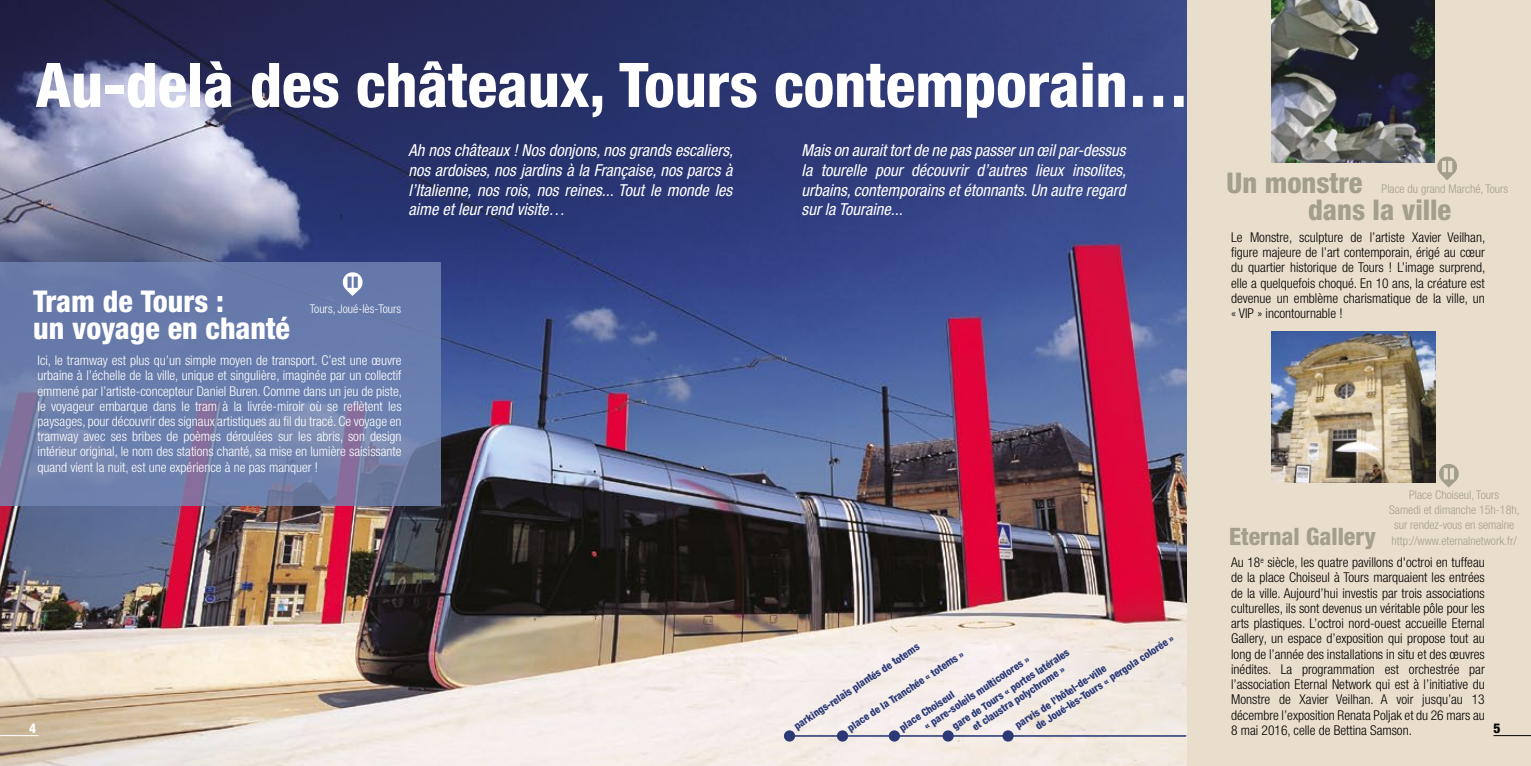
<style>
.page{position:relative;width:1531px;height:766px;background:#fff}
.page>*{position:absolute;margin:0;border:0;box-sizing:border-box;transform-origin:0 0}
.t1{font:800 condensed 61.5px "Helvetica Neue LT Pro";color:#fff}
.t2{font:800 condensed 30px/27px "Helvetica Neue LT Pro";color:#fff}
.t3{font:800 condensed 28.5px/27px "Helvetica Neue LT Pro";color:#a29f8d}
.t4{font:italic condensed 16.5px/19.8px "Helvetica Neue LT Pro";color:#fff;text-align:justify}
.t5{font:300 condensed 13.5px/15.3px "Helvetica Neue LT Pro";color:#000;text-align:justify}
.t6{font:300 condensed 13.5px/15.3px "Helvetica Neue LT Pro";color:#fff;text-align:justify}
.t7{font:800 condensed 13.5px "Helvetica Neue LT Pro";color:#fff}
.t8{font:800 condensed 13.5px "Helvetica Neue LT Pro";color:#000}
.t9{font:300 condensed 12px "Helvetica Neue LT Pro";color:#a29f8d}
.t10{font:300 condensed 12px "Helvetica Neue LT Pro";color:#fff}
.t11{font:800 condensed 10.5px/11.7px "Helvetica Neue LT Pro";color:#2b3a77}
.s1{font-weight:800;font-size:24px}
</style>
<div class="page">
<div style="left:1186px;top:0;width:345px;height:765px;background:#e9decb"></div>
<img style="left:0;top:0;width:1186px;height:765px">
<svg style="left:0;top:262px;width:440px;height:244px;background:#6c7caa"></svg>
<hr style="left:0;top:735px;width:39px;height:1px;background:#fff">
<hr style="left:1493px;top:735px;width:38px;height:1px;background:#000">
<div style="left:784px;top:730px;width:11px;height:11px;background:#2b3a77;border-radius:50%"></div>
<div style="left:837px;top:730px;width:11px;height:11px;background:#2b3a77;border-radius:50%"></div>
<div style="left:889px;top:730px;width:11px;height:11px;background:#2b3a77;border-radius:50%"></div>
<div style="left:942px;top:730px;width:12px;height:11px;background:#2b3a77;border-radius:50%"></div>
<div style="left:1002px;top:730px;width:12px;height:11px;background:#2b3a77;border-radius:50%"></div>
<svg style="left:1437px;top:156px;width:20px;height:24px"></svg>
<svg style="left:1439px;top:464px;width:20px;height:23px"></svg>
<svg style="left:342px;top:271px;width:21px;height:25px"></svg>
<hr style="left:789px;top:735px;width:397px;height:1px;background:#2b3a77">
<img style="left:1271px;top:331px;width:164px;height:151px">
<img style="left:1271px;top:0;width:163px;height:163px">
<h1 class="t1" style="left:36px;top:47px;width:1155px">Au-delà des châteaux, Tours contemporain…</h1>
<p class="t4" style="left:409px;top:140px;width:326px">Ah nos châteaux ! Nos donjons, nos grands escaliers, nos ardoises, nos jardins à la Française, nos parcs à l’Italienne, nos rois, nos reines... Tout le monde les aime et leur rend visite…</p>
<p class="t4" style="left:802px;top:140px;width:326px">Mais on aurait tort de ne pas passer un œil par-dessus la tourelle pour découvrir d’autres lieux insolites, urbains, contemporains et étonnants. Un autre regard sur la Touraine...</p>
<h2 class="t2" style="left:33px;top:287px;width:258px">Tram de Tours :<br>un voyage en chanté</h2>
<p class="t10" style="left:310px;top:301px;width:93px">Tours, Joué-lès-Tours</p>
<p class="t6" style="left:38px;top:352px;width:366px">Ici, le tramway est plus qu’un simple moyen de transport. C’est une œuvre urbaine à l’échelle de la ville, unique et singulière, imaginée par un collectif emmené par l’artiste-concepteur Daniel Buren. Comme dans un jeu de piste, le voyageur embarque dans le tram à la livrée-miroir où se reflètent les paysages, pour découvrir des signaux artistiques au fil du tracé. Ce voyage en tramway avec ses bribes de poèmes déroulées sur les abris, son design intérieur original, le nom des stations chanté, sa mise en lumière saisissante quand vient la nuit, est une expérience à ne pas manquer !</p>
<h3 class="t3" style="left:1308px;top:169px;width:145px;text-indent:-82px">Un monstre<br>dans la ville</h3>
<p class="t9" style="left:1381px;top:181px;width:128px">Place du grand Marché, Tours</p>
<p class="t5" style="left:1231px;top:229px;width:256px">Le Monstre, sculpture de l’artiste Xavier Veilhan, figure majeure de l’art contemporain, érigé au cœur du quartier historique de Tours ! L’image surprend, elle a quelquefois choqué. En 10 ans, la créature est devenue un emblème charismatique de la ville, un « VIP » incontournable !</p>
<p class="t9" style="left:1409px;top:487px;width:91px">Place Choiseul, Tours</p>
<p class="t9" style="left:1389px;top:502px;width:132px">Samedi et dimanche 15h-18h,</p>
<p class="t9" style="left:1394px;top:518px;width:122px">sur rendez-vous en semaine</p>
<p class="t9" style="left:1229px;top:533px;width:289px"><span class="s1">Eternal Gallery</span> http://www.eternalnetwork.fr/</p>
<p class="t5" style="left:1231px;top:554px;width:255px">Au 18<sup>e</sup> siècle, les quatre pavillons d'octroi en tuffeau de la place Choiseul à Tours marquaient les entrées de la ville. Aujourd’hui investis par trois associations culturelles, ils sont devenus un véritable pôle pour les arts plastiques. L’octroi nord-ouest accueille Eternal Gallery, un espace d’exposition qui propose tout au long de l’année des installations in situ et des œuvres inédites. La programmation est orchestrée par l’association Eternal Network qui est à l’initiative du Monstre de Xavier Veilhan. A voir jusqu’au 13 décembre l’exposition Renata Poljak et du 26 mars au 8 mai 2016, celle de Bettina Samson.</p>
<p class="t11" style="left:1026px;top:711px;width:165px;text-indent:-16px;rotate:-33deg">parvis de l’hôtel-de-ville<br>de Joué-lès-Tours « pergola colorée »</p>
<p class="t11" style="left:791px;top:721px;width:149px;rotate:-33deg">parkings-relais plantés de totems</p>
<p class="t11" style="left:949px;top:721px;width:139px;text-align:center;rotate:-33deg">gare de Tours « portes latérales et claustra polychrome »</p>
<p class="t11" style="left:845px;top:722px;width:139px;rotate:-33deg">place de la Tranchée « totems »</p>
<p class="t11" style="left:915px;top:711px;width:125px;text-indent:-22px;rotate:-33deg">place Choiseul<br>« pare-soleils multicolores »</p>
<p class="t7" style="left:29px;top:719px;width:9px">4</p>
<p class="t8" style="left:1493px;top:719px;width:9px">5</p>
</div>
